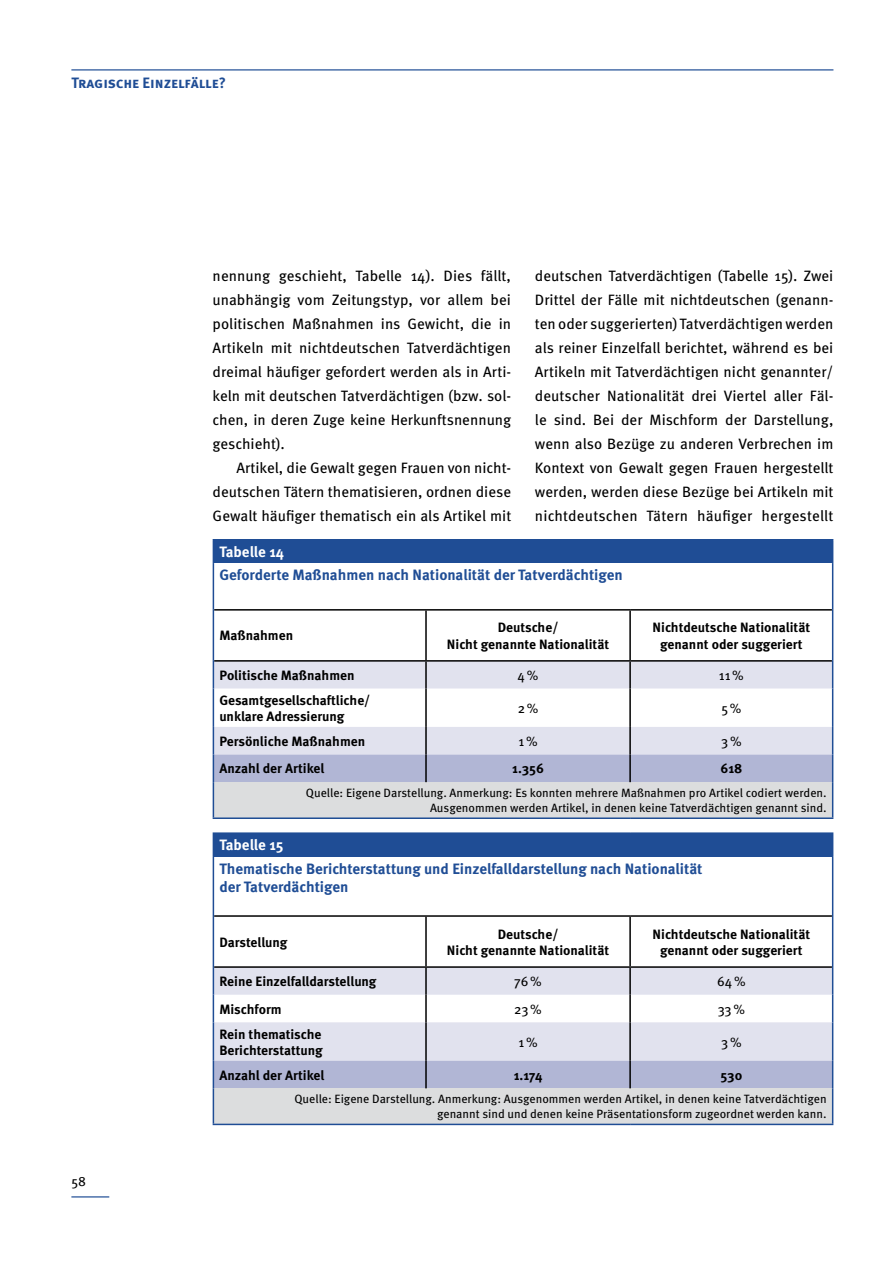
<style>
.page{position:relative;width:893px;height:1263px;background:#fff}
.page>*{position:absolute;margin:0;border:0;box-sizing:border-box;transform-origin:0 0}
.t1{font:15px/24px "Meta OT";color:#000;text-align:justify}
.t2{font:700 15px/18px "Meta OT";color:#1f4d95}
.t3{font:700 15px "Meta OT";color:#fff}
.t4{font:700 13.5px/16.2px "Meta OT";color:#000;text-align:center}
.t5{font:13.5px "Meta OT";letter-spacing:-.01em;color:#000}
.t6{font:12px/15px "Meta OT";color:#000;text-align:right}
</style>
<div class="page">
<hr style="left:71px;top:69px;width:762px;height:2px;background:#1f4d95">
<hr style="left:71px;top:1196px;width:38px;height:1px;background:#1f4d95">
<div style="left:213px;top:540px;width:620px;height:23px;background:#1f4d95"></div>
<svg style="left:214px;top:662px;width:618px;height:65px"></svg>
<div style="left:213px;top:782px;width:620px;height:36px;background:#dcddde"></div>
<hr style="left:214px;top:660px;width:212px;height:2px;background:#000">
<hr style="left:426px;top:660px;width:204px;height:2px;background:#000">
<hr style="left:630px;top:609px;width:202px;height:2px;background:#000">
<hr style="left:630px;top:660px;width:202px;height:2px;background:#000">
<hr style="left:214px;top:609px;width:212px;height:2px;background:#000">
<hr style="left:426px;top:609px;width:204px;height:2px;background:#000">
<hr style="left:425px;top:611px;width:2px;height:49px;background:#000">
<hr style="left:629px;top:611px;width:2px;height:49px;background:#000">
<hr style="left:425px;top:662px;width:2px;height:26px;background:#000">
<hr style="left:629px;top:662px;width:2px;height:26px;background:#000">
<hr style="left:425px;top:688px;width:2px;height:39px;background:#000">
<hr style="left:629px;top:688px;width:2px;height:39px;background:#000">
<hr style="left:213px;top:539px;width:213px;height:1px;background:#1f4d95">
<hr style="left:426px;top:539px;width:204px;height:1px;background:#1f4d95">
<hr style="left:630px;top:539px;width:203px;height:1px;background:#1f4d95">
<hr style="left:213px;top:563px;width:1px;height:47px;background:#1f4d95">
<hr style="left:832px;top:563px;width:1px;height:47px;background:#1f4d95">
<hr style="left:213px;top:610px;width:1px;height:51px;background:#1f4d95">
<hr style="left:832px;top:610px;width:1px;height:51px;background:#1f4d95">
<svg style="left:213px;top:661px;width:1px;height:27px"></svg>
<svg style="left:832px;top:661px;width:1px;height:27px"></svg>
<hr style="left:213px;top:688px;width:1px;height:39px;background:#1f4d95">
<hr style="left:832px;top:688px;width:1px;height:39px;background:#1f4d95">
<svg style="left:213px;top:727px;width:620px;height:55px;background:#c6c9df"></svg>
<hr style="left:213px;top:782px;width:1px;height:35px;background:#1f4d95">
<hr style="left:832px;top:782px;width:1px;height:35px;background:#1f4d95">
<hr style="left:213px;top:817px;width:213px;height:2px;background:#1f4d95">
<hr style="left:426px;top:817px;width:204px;height:2px;background:#1f4d95">
<hr style="left:630px;top:817px;width:203px;height:2px;background:#1f4d95">
<div style="left:213px;top:833px;width:620px;height:23px;background:#1f4d95"></div>
<svg style="left:214px;top:968px;width:618px;height:93px;fill:#e1e2ee"></svg>
<div style="left:213px;top:1088px;width:620px;height:36px;background:#dcddde"></div>
<hr style="left:214px;top:966px;width:212px;height:2px;background:#000">
<hr style="left:426px;top:966px;width:204px;height:2px;background:#000">
<hr style="left:630px;top:915px;width:202px;height:2px;background:#000">
<hr style="left:630px;top:966px;width:202px;height:2px;background:#000">
<hr style="left:214px;top:915px;width:212px;height:2px;background:#000">
<hr style="left:426px;top:915px;width:204px;height:2px;background:#000">
<hr style="left:425px;top:917px;width:2px;height:49px;background:#000">
<hr style="left:629px;top:917px;width:2px;height:49px;background:#000">
<hr style="left:425px;top:968px;width:2px;height:27px;background:#000">
<hr style="left:629px;top:968px;width:2px;height:27px;background:#000">
<hr style="left:425px;top:995px;width:2px;height:27px;background:#000">
<hr style="left:629px;top:995px;width:2px;height:27px;background:#000">
<hr style="left:425px;top:1022px;width:2px;height:39px;background:#000">
<hr style="left:629px;top:1022px;width:2px;height:39px;background:#000">
<hr style="left:213px;top:832px;width:213px;height:2px;background:#1f4d95">
<hr style="left:426px;top:832px;width:204px;height:2px;background:#1f4d95">
<hr style="left:630px;top:832px;width:203px;height:2px;background:#1f4d95">
<hr style="left:213px;top:856px;width:1px;height:60px;background:#1f4d95">
<hr style="left:832px;top:856px;width:1px;height:60px;background:#1f4d95">
<hr style="left:213px;top:916px;width:1px;height:51px;background:#1f4d95">
<hr style="left:832px;top:916px;width:1px;height:51px;background:#1f4d95">
<svg style="left:213px;top:967px;width:1px;height:55px"></svg>
<svg style="left:832px;top:967px;width:1px;height:55px"></svg>
<hr style="left:213px;top:1022px;width:1px;height:39px;background:#1f4d95">
<hr style="left:832px;top:1022px;width:1px;height:39px;background:#1f4d95">
<div style="left:213px;top:1061px;width:620px;height:27px;background:#b1b6d5"></div>
<hr style="left:213px;top:1088px;width:1px;height:36px;background:#1f4d95">
<hr style="left:832px;top:1088px;width:1px;height:36px;background:#1f4d95">
<hr style="left:213px;top:1124px;width:213px;height:1px;background:#1f4d95">
<hr style="left:426px;top:1124px;width:204px;height:1px;background:#1f4d95">
<hr style="left:630px;top:1124px;width:203px;height:1px;background:#1f4d95">
<p class="t2" style="left:71px;top:74px;width:156px">Tragische Einzelfälle?</p>
<p class="t1" style="left:213px;top:264px;width:300px">nennung geschieht, Tabelle 14). Dies fällt, unabhängig vom Zeitungstyp, vor allem bei politischen Maßnahmen ins Gewicht, die in Artikeln mit nichtdeutschen Tatverdächtigen dreimal häufiger gefordert werden als in Arti&shy;keln mit deutschen Tatverdächtigen (bzw. sol&shy;chen, in deren Zuge keine Herkunftsnennung geschieht).</p>
<p class="t1" style="left:213px;top:456px;width:300px;text-indent:24px">Artikel, die Gewalt gegen Frauen von nicht&shy;deutschen Tätern thematisieren, ordnen diese Gewalt häufiger thematisch ein als Artikel mit</p>
<p class="t1" style="left:535px;top:264px;width:300px">deutschen Tatverdächtigen (Tabelle 15). Zwei Drittel der Fälle mit nichtdeutschen (genann&shy;ten oder suggerierten) Tatverdächtigen werden als reiner Einzelfall berichtet, während es bei Artikeln mit Tatverdächtigen nicht genannter/ deutscher Nationalität drei Viertel aller Fäl&shy;le sind. Bei der Mischform der Darstellung, wenn also Bezüge zu anderen Verbrechen im Kontext von Gewalt gegen Frauen hergestellt werden, werden diese Bezüge bei Artikeln mit nichtdeutschen Tätern häufiger hergestellt</p>
<p class="t3" style="left:219px;top:542px;width:66px">Tabelle 14</p>
<p class="t2" style="left:219px;top:566px;width:405px">Geforderte Maßnahmen nach Nationalität der Tatverdächtigen</p>
<p class="t4" style="left:219px;top:628px;width:75px">Maßnahmen</p>
<p class="t4" style="left:447px;top:620px;width:164px">Deutsche/<br>Nicht genannte Nationalität</p>
<p class="t4" style="left:653px;top:620px;width:159px">Nichtdeutsche Nationalität genannt oder suggeriert</p>
<p class="t4" style="left:219px;top:667px;width:137px">Politische Maßnahmen</p>
<p class="t5" style="left:518px;top:667px;width:22px">4%</p>
<p class="t5" style="left:719px;top:667px;width:26px">11%</p>
<p class="t4" style="left:219px;top:692px;width:152px;text-align:left">Gesamtgesellschaftliche/ unklare Adressierung</p>
<p class="t5" style="left:518px;top:700px;width:22px">2%</p>
<p class="t5" style="left:721px;top:700px;width:22px">5%</p>
<p class="t4" style="left:219px;top:733px;width:147px">Persönliche Maßnahmen</p>
<p class="t5" style="left:518px;top:733px;width:21px">1%</p>
<p class="t5" style="left:721px;top:733px;width:22px">3%</p>
<p class="t4" style="left:219px;top:761px;width:107px">Anzahl der Artikel</p>
<p class="t4" style="left:512px;top:761px;width:33px">1.356</p>
<p class="t4" style="left:720px;top:761px;width:23px">618</p>
<p class="t6" style="left:306px;top:786px;width:522px">Quelle: Eigene Darstellung. Anmerkung: Es konnten mehrere Maßnahmen pro Artikel codiert werden.<br>Ausgenommen werden Artikel, in denen keine Tatverdächtigen genannt sind.</p>
<p class="t3" style="left:219px;top:836px;width:66px">Tabelle 15</p>
<p class="t2" style="left:219px;top:860px;width:485px">Thematische Berichterstattung und Einzelfalldarstellung nach Nationalität der Tatverdächtigen</p>
<p class="t5" style="left:71px;top:1172px;width:16px">58</p>
<p class="t4" style="left:219px;top:934px;width:70px">Darstellung</p>
<p class="t4" style="left:447px;top:926px;width:164px">Deutsche/<br>Nicht genannte Nationalität</p>
<p class="t4" style="left:653px;top:926px;width:159px">Nichtdeutsche Nationalität genannt oder suggeriert</p>
<p class="t4" style="left:219px;top:973px;width:159px">Reine Einzelfalldarstellung</p>
<p class="t5" style="left:514px;top:973px;width:29px">76%</p>
<p class="t5" style="left:717px;top:973px;width:30px">64%</p>
<p class="t4" style="left:219px;top:1001px;width:64px">Mischform</p>
<p class="t5" style="left:514px;top:1000px;width:29px">23%</p>
<p class="t5" style="left:718px;top:1000px;width:29px">33%</p>
<p class="t4" style="left:219px;top:1026px;width:105px;text-align:left">Rein thematische<br>Berichterstattung</p>
<p class="t5" style="left:518px;top:1033px;width:21px">1%</p>
<p class="t5" style="left:721px;top:1033px;width:22px">3%</p>
<p class="t4" style="left:219px;top:1067px;width:107px">Anzahl der Artikel</p>
<p class="t4" style="left:514px;top:1067px;width:30px">1.174</p>
<p class="t4" style="left:721px;top:1067px;width:23px">530</p>
<p class="t6" style="left:294px;top:1092px;width:534px">Quelle: Eigene Darstellung. Anmerkung: Ausgenommen werden Artikel, in denen keine Tatverdächtigen genannt sind und denen keine Präsentationsform zugeordnet werden kann.</p>
</div>
